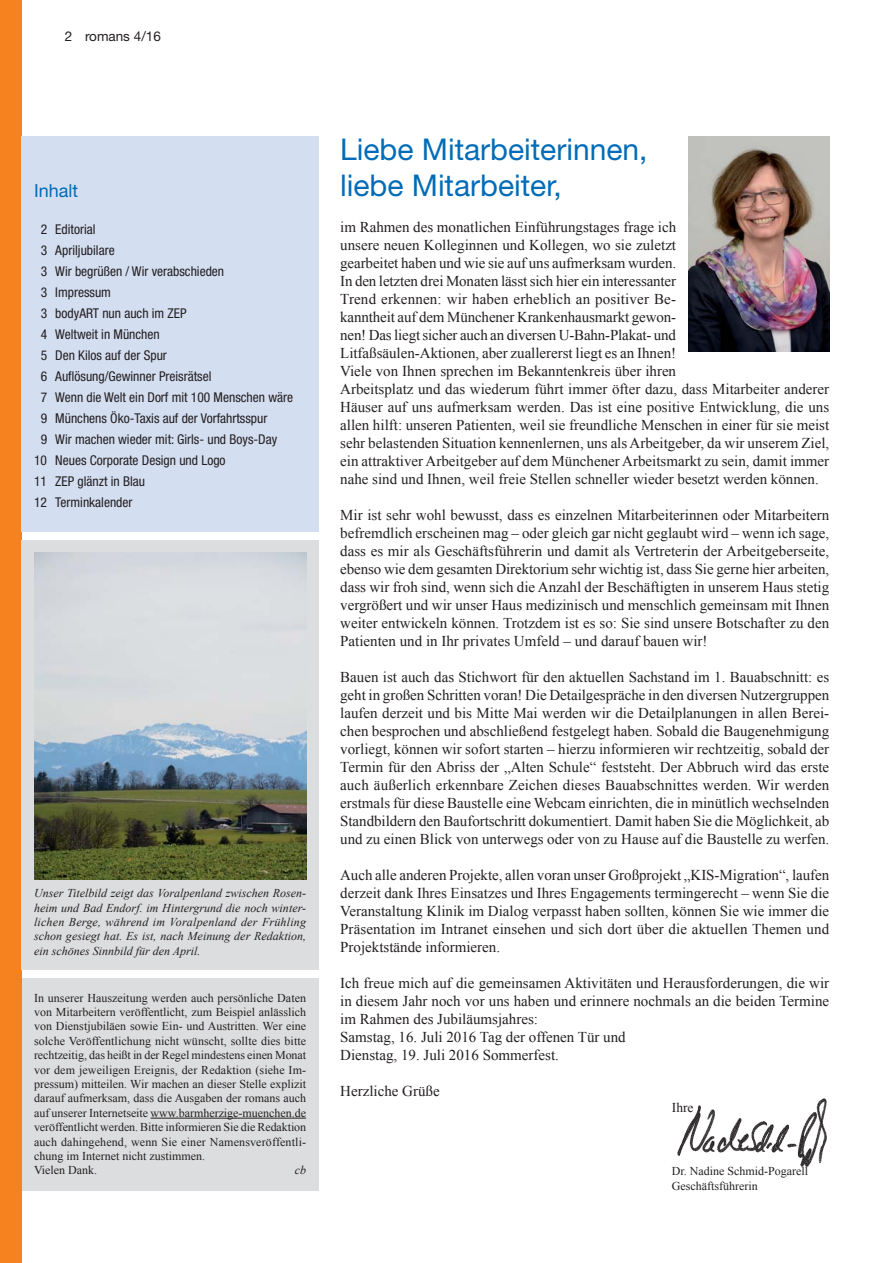
<style>
.page{position:relative;width:893px;height:1263px;background:#fff}
.page>*{position:absolute;margin:0;border:0;box-sizing:border-box;transform-origin:0 0}
.t1{font:30px/36px "Helvetica Neue";color:#006cb7}
.t2{font:18px "Helvetica Neue";color:#006cb7}
.t3{font:15px/18px "Times New Roman";color:#231f20;text-align:justify}
.t4{font:condensed 13.5px "Helvetica Neue";color:#231f20}
.t5{font:13.5px "Helvetica Neue";color:#231f20}
.t6{font:13.5px "Times New Roman";color:#231f20}
.t7{font:12px/14.4px "Times New Roman";color:#231f20}
.t8{font:italic 12px/14.4px "Times New Roman";color:#231f20;text-align:justify}
</style>
<div class="page">
<div style="left:21px;top:978px;width:298px;height:213px;background:#dcddde"></div>
<div style="left:0;top:0;width:21px;height:1263px;background:#f5821f"></div>
<div style="left:21px;top:136px;width:298px;height:395px;background:#d4def1"></div>
<div style="left:21px;top:540px;width:298px;height:429px;background:#dcddde"></div>
<img style="left:677px;top:1098px;width:150px;height:69px">
<hr style="left:151px;top:1118px;width:155px;height:1px;background:#231f20">
<img style="left:689px;top:136px;width:140px;height:215px">
<img style="left:34px;top:553px;width:272px;height:326px">
<p class="t5" style="left:65px;top:32px;width:98px">2 romans 4/16</p>
<p class="t2" style="left:34px;top:184px;width:46px">Inhalt</p>
<p class="t4" style="left:41px;top:225px;width:56px">2 Editorial</p>
<p class="t4" style="left:41px;top:246px;width:75px">3 Apriljubilare</p>
<p class="t4" style="left:41px;top:267px;width:185px">3 Wir begrüßen / Wir verabschieden</p>
<p class="t4" style="left:41px;top:288px;width:72px">3 Impressum</p>
<p class="t4" style="left:41px;top:309px;width:147px">3 bodyART nun auch im ZEP</p>
<p class="t4" style="left:41px;top:330px;width:120px">4 Weltweit in München</p>
<p class="t4" style="left:41px;top:351px;width:128px">5 Den Kilos auf der Spur</p>
<p class="t4" style="left:41px;top:372px;width:172px">6 Auflösung/Gewinner Preisrätsel</p>
<p class="t4" style="left:41px;top:393px;width:254px">7 Wenn die Welt ein Dorf mit 100 Menschen wäre</p>
<p class="t4" style="left:41px;top:414px;width:228px">9 Münchens Öko-Taxis auf der Vorfahrtsspur</p>
<p class="t4" style="left:41px;top:435px;width:238px">9 Wir machen wieder mit: Girls- und Boys-Day</p>
<p class="t4" style="left:34px;top:456px;width:193px">10 Neues Corporate Design und Logo</p>
<p class="t4" style="left:34px;top:477px;width:112px">11 ZEP glänzt in Blau</p>
<p class="t4" style="left:34px;top:498px;width:100px">12 Terminkalender</p>
<p class="t8" style="left:34px;top:886px;width:274px">Unser Titelbild zeigt das Voralpenland zwischen Rosen&shy;heim u n d Bad Endorf. im Hintergrund die noch winter&shy;lichen Berge, während im Voralpenland der Frühling schon gesiegt hat. Es ist, nach Meinung der Redaktion, ein schönes Sinnbild für den April.</p>
<p class="t7" style="left:34px;top:990px;width:274px">In unserer Hauszeitung werden auch persönliche Daten von Mitarbeitern veröffentlicht, zum Beispiel anlässlich von Dienstjubiläen sowie Ein- und Austritten. Wer eine solche Veröffentlichung nicht wünscht, sollte dies bitte rechtzeitig, das heißt in der Regel mindestens einen Monat vor dem jeweiligen Ereignis, der Redaktion (siehe Im&shy;pressum) mitteilen. Wir machen an dieser Stelle explizit darauf aufmerksam, dass die Ausgaben der romans auch auf unserer Internetseite www.barmherzige-muenchen.de veröffentlicht werden. Bitte informieren Sie die Redaktion auch dahingehend, wenn Sie einer Namensveröffentli&shy;chung im Internet nicht zustimmen.<br>Vielen Dank.</p>
<p class="t8" style="left:295px;top:1163px;width:13px">cb</p>
<h1 class="t1" style="left:340px;top:134px;width:309px">Liebe Mitarbeiterinnen, liebe Mitarbeiter,</h1>
<p class="t3" style="left:340px;top:218px;width:491px;text-align:left">im Rahmen des monatlichen Einführungstages frage ich<br>unsere neuen Kolleginnen und Kollegen, wo sie zuletzt<br>gearbeitet haben und wie sie auf uns aufmerksam wurden.<br>In den letzten drei Monaten lässt sich hier ein interessanter<br>Trend erkennen: wir haben erheblich an positiver Be-<br>kanntheit auf dem Münchener Krankenhausmarkt gewon-<br>nen! Das liegt sicher auch an diversen U-Bahn-Plakat- und<br>Litfaßsäulen-Aktionen, aber zuallererst liegt es an Ihnen!<br>Viele von Ihnen sprechen im Bekanntenkreis über ihren<br>Arbeitsplatz und das wiederum führt immer öfter dazu, dass Mitarbeiter anderer Häuser auf uns aufmerksam werden. Das ist eine positive Entwicklung, die uns allen hilft: unseren Patienten, weil sie freundliche Menschen in einer für sie meist sehr belastenden Situation kennenlernen, uns als Arbeitgeber, da wir unserem Ziel, ein attraktiver Arbeitgeber auf dem Münchener Arbeitsmarkt zu sein, damit immer nahe sind und Ihnen, weil freie Stellen schneller wieder besetzt werden können.</p>
<p class="t3" style="left:340px;top:506px;width:491px">Mir ist sehr wohl bewusst, dass es einzelnen Mitarbeiterinnen oder Mitarbeitern befremdlich erscheinen mag – oder gleich gar nicht geglaubt wird – wenn ich sage, dass es mir als Geschäftsführerin und damit als Vertreterin der Arbeitgeberseite, ebenso wie dem gesamten Direktorium sehr wichtig ist, dass Sie gerne hier arbeiten, dass wir froh sind, wenn sich die Anzahl der Beschäftigten in unserem Haus stetig vergrößert und wir unser Haus medizinisch und menschlich gemeinsam mit Ihnen weiter entwickeln können. Trotzdem ist es so: Sie sind unsere Botschafter zu den Patienten und in Ihr privates Umfeld – und darauf bauen wir!</p>
<p class="t3" style="left:340px;top:668px;width:491px">Bauen ist auch das Stichwort für den aktuellen Sachstand im 1. Bauabschnitt: es geht in großen Schritten voran! Die Detailgespräche in den diversen Nutzergruppen laufen derzeit und bis Mitte Mai werden wir die Detailplanungen in allen Berei&shy;chen besprochen und abschließend festgelegt haben. Sobald die Baugenehmigung vorliegt, können wir sofort starten – hierzu informieren wir rechtzeitig, sobald der Termin für den Abriss der „Alten Schule“ feststeht. Der Abbruch wird das erste auch äußerlich erkennbare Zeichen dieses Bauabschnittes werden. Wir werden erstmals für diese Baustelle eine Webcam einrichten, die in minütlich wechselnden Standbildern den Baufortschritt dokumentiert. Damit haben Sie die Möglichkeit, ab und zu einen Blick von unterwegs oder von zu Hause auf die Baustelle zu werfen.</p>
<p class="t3" style="left:340px;top:866px;width:491px">Auch alle anderen Projekte, allen voran unser Großprojekt „KIS-Migration“, laufen derzeit dank Ihres Einsatzes und Ihres Engagements termingerecht – wenn Sie die Veranstaltung Klinik im Dialog verpasst haben sollten, können Sie wie immer die Präsentation im Intranet einsehen und sich dort über die aktuellen Themen und Projektstände informieren.</p>
<p class="t3" style="left:340px;top:974px;width:491px;text-align:left">Ich freue mich auf die gemeinsamen Aktivitäten und Herausforderungen, die wir in diesem Jahr noch vor uns haben und erinnere nochmals an die beiden Termine im Rahmen des Jubiläumsjahres:<br>Samstag, 16. Juli 2016 Tag der offenen Tür und<br>Dienstag, 19. Juli 2016 Sommerfest.</p>
<p class="t3" style="left:340px;top:1082px;width:101px">Herzliche Grüße</p>
<p class="t6" style="left:672px;top:1100px;width:23px">Ihre</p>
<p class="t7" style="left:672px;top:1164px;width:138px">Dr. Nadine Schmid-Pogarell<br>Geschäftsführerin</p>
</div>
